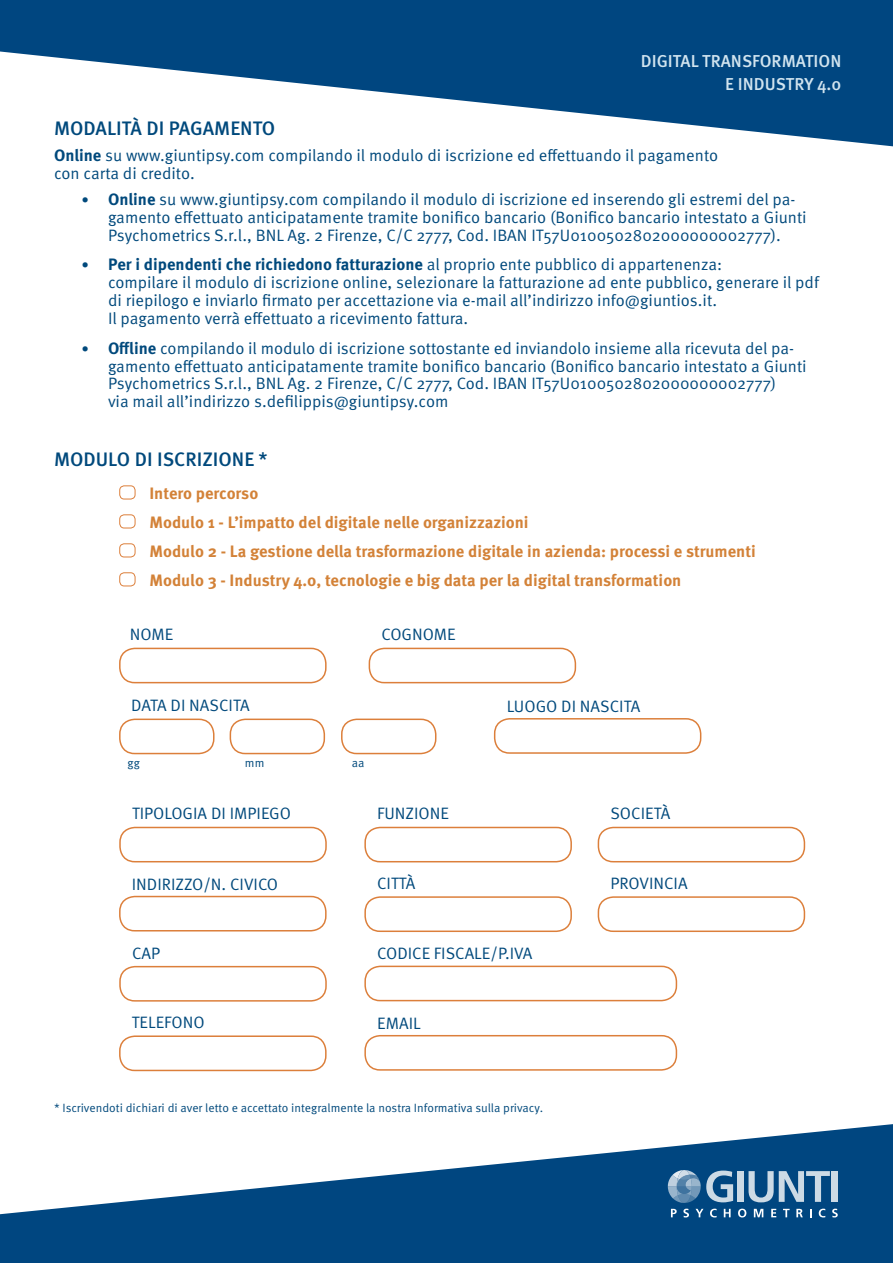
<style>
.page{position:relative;width:893px;height:1263px;background:#fff}
.page>*{position:absolute;margin:0;border:0;box-sizing:border-box;transform-origin:0 0}
.t1{font:500 19.5px "Meta Pro";color:#00497c}
.t2{font:500 17.25px/22.5px "Meta Pro";color:#d1e4ef;text-align:right}
.List_Paragraph{font:16.5px/17.9px "Meta Pro Norm";color:#00497c}
.t3{font:700 16.5px "Meta Pro";color:#d38238}
.List_Paragraph-2{font:12px "Meta Pro Norm";color:#00497c}
.s1{font-family:"Meta Pro";font-weight:700}
.s2{font-family:"Calibri"}
</style>
<div class="page">
<svg style="left:0;top:0;width:893px;height:147px"></svg>
<svg style="left:0;top:1124px;width:893px;height:139px"></svg>
<div style="left:832px;top:1171px;width:6px;height:31px;background:#ccdae5"></div>
<div style="left:737px;top:1171px;width:7px;height:31px;background:#ccdae5"></div>
<svg style="left:748px;top:1171px;width:82px;height:31px;background:#5f8baf"></svg>
<svg style="left:668px;top:1170px;width:65px;height:33px;background:#5e8aae"></svg>
<svg style="left:671px;top:1209px;width:6px;height:8px"></svg>
<svg style="left:683px;top:1209px;width:6px;height:8px"></svg>
<svg style="left:696px;top:1209px;width:7px;height:8px"></svg>
<svg style="left:710px;top:1209px;width:7px;height:8px"></svg>
<svg style="left:724px;top:1209px;width:7px;height:8px"></svg>
<svg style="left:738px;top:1209px;width:8px;height:8px"></svg>
<svg style="left:754px;top:1209px;width:9px;height:8px"></svg>
<svg style="left:771px;top:1209px;width:5px;height:8px"></svg>
<svg style="left:783px;top:1209px;width:7px;height:8px"></svg>
<svg style="left:796px;top:1209px;width:7px;height:8px"></svg>
<svg style="left:819px;top:1209px;width:6px;height:8px"></svg>
<svg style="left:832px;top:1209px;width:6px;height:8px"></svg>
<div style="left:119px;top:648px;width:208px;height:35px;border:2px solid #dc7f3b;border-radius:15px"></div>
<div style="left:369px;top:648px;width:207px;height:35px;border:2px solid #dc7f3b;border-radius:15px"></div>
<div style="left:494px;top:718px;width:207px;height:36px;border:2px solid #dc7f3b;border-radius:15px"></div>
<div style="left:119px;top:718px;width:96px;height:36px;border:2px solid #dc7f3b;border-radius:15px"></div>
<div style="left:230px;top:718px;width:95px;height:36px;border:2px solid #dc7f3b;border-radius:15px"></div>
<div style="left:341px;top:718px;width:95px;height:36px;border:2px solid #dc7f3b;border-radius:15px"></div>
<div style="left:119px;top:896px;width:208px;height:35px;border:2px solid #dc7f3b;border-radius:15px"></div>
<div style="left:598px;top:896px;width:207px;height:36px;border:2px solid #dc7f3b;border-radius:15px"></div>
<div style="left:364px;top:896px;width:208px;height:36px;border:2px solid #dc7f3b;border-radius:15px"></div>
<div style="left:364px;top:1035px;width:313px;height:36px;border:2px solid #dc7f3b;border-radius:15px"></div>
<div style="left:598px;top:827px;width:207px;height:35px;border:2px solid #dc7f3b;border-radius:15px"></div>
<div style="left:364px;top:827px;width:208px;height:35px;border:2px solid #dc7f3b;border-radius:15px"></div>
<div style="left:119px;top:966px;width:208px;height:35px;border:2px solid #dc7f3b;border-radius:15px"></div>
<div style="left:364px;top:966px;width:313px;height:35px;border:2px solid #dc7f3b;border-radius:15px"></div>
<div style="left:119px;top:1035px;width:208px;height:36px;border:2px solid #dc7f3b;border-radius:15px"></div>
<div style="left:119px;top:827px;width:208px;height:35px;border:2px solid #dc7f3b;border-radius:15px"></div>
<div style="left:119px;top:485px;width:17px;height:14px;border:1px solid #dc7f3b;border-radius:4px"></div>
<div style="left:119px;top:514px;width:17px;height:14px;border:1px solid #dc7f3b;border-radius:4px"></div>
<div style="left:119px;top:543px;width:17px;height:14px;border:1px solid #dc7f3b;border-radius:4px"></div>
<div style="left:119px;top:572px;width:17px;height:14px;border:1px solid #dc7f3b;border-radius:4px"></div>
<p class="t2" style="left:641px;top:49px;width:202px">DIGITAL TRANSFORMATION<br>E INDUSTRY 4.0</p>
<p class="t1" style="left:54px;top:113px;width:223px">MODALITÀ DI PAGAMENTO</p>
<p class="List_Paragraph" style="left:54px;top:145px;width:666px"><span class="s1">Online</span> su www.giuntipsy.com compilando il modulo di iscrizione ed effettuando il pagamento con carta di credito.</p>
<p class="List_Paragraph" style="left:108px;top:189px;width:700px;text-indent:-27px"><span class="s2">•</span> <span class="s1">Online</span> su www.giuntipsy.com compilando il modulo di iscrizione ed inserendo gli estremi del pa&shy;gamento effettuato anticipatamente tramite bonifico bancario (Bonifico bancario intestato a Giunti<br>Psychometrics S.r.l., BNL Ag. 2 Firenze, C/C 2777, Cod. IBAN IT57U0100502802000000002777).</p>
<p class="List_Paragraph" style="left:108px;top:255px;width:712px;text-indent:-27px"><span class="s2">•</span> <span class="s1">Per i dipendenti che richiedono fatturazione</span> al proprio ente pubblico di appartenenza:<br>compilare il modulo di iscrizione online, selezionare la fatturazione ad ente pubblico, generare il pdf di riepilogo e inviarlo firmato per accettazione via e-mail all’indirizzo info@giuntios.it.<br>Il pagamento verrà effettuato a ricevimento fattura.</p>
<p class="List_Paragraph" style="left:108px;top:338px;width:700px;text-indent:-27px"><span class="s2">•</span> <span class="s1">Offline</span> compilando il modulo di iscrizione sottostante ed inviandolo insieme alla ricevuta del pa&shy;gamento effettuato anticipatamente tramite bonifico bancario (Bonifico bancario intestato a Giunti Psychometrics S.r.l., BNL Ag. 2 Firenze, C/C 2777, Cod. IBAN IT57U0100502802000000002777)<br>via mail all’indirizzo s.defilippis@giuntipsy.com</p>
<p class="t1" style="left:54px;top:444px;width:215px">MODULO DI ISCRIZIONE *</p>
<p class="t3" style="left:149px;top:480px;width:110px">Intero percorso</p>
<p class="t3" style="left:149px;top:509px;width:381px">Modulo 1 - L’impatto del digitale nelle organizzazioni</p>
<p class="t3" style="left:149px;top:538px;width:608px">Modulo 2 - La gestione della trasformazione digitale in azienda: processi e strumenti</p>
<p class="t3" style="left:149px;top:567px;width:533px">Modulo 3 - Industry 4.0, tecnologie e big data per la digital transformation</p>
<p class="List_Paragraph" style="left:130px;top:625px;width:45px">NOME</p>
<p class="List_Paragraph" style="left:381px;top:625px;width:76px">COGNOME</p>
<p class="List_Paragraph" style="left:131px;top:695px;width:120px">DATA DI NASCITA</p>
<p class="List_Paragraph" style="left:507px;top:696px;width:135px">LUOGO DI NASCITA</p>
<p class="List_Paragraph-2" style="left:128px;top:754px;width:14px">gg</p>
<p class="List_Paragraph-2" style="left:245px;top:754px;width:21px">mm</p>
<p class="List_Paragraph-2" style="left:352px;top:754px;width:14px">aa</p>
<p class="List_Paragraph" style="left:132px;top:804px;width:161px">TIPOLOGIA DI IMPIEGO</p>
<p class="List_Paragraph" style="left:377px;top:804px;width:73px">FUNZIONE</p>
<p class="List_Paragraph" style="left:610px;top:804px;width:61px">SOCIETÀ</p>
<p class="List_Paragraph" style="left:132px;top:874px;width:148px">INDIRIZZO/N. CIVICO</p>
<p class="List_Paragraph" style="left:377px;top:873px;width:40px">CITTÀ</p>
<p class="List_Paragraph" style="left:610px;top:873px;width:79px">PROVINCIA</p>
<p class="List_Paragraph" style="left:132px;top:943px;width:30px">CAP</p>
<p class="List_Paragraph" style="left:377px;top:943px;width:157px">CODICE FISCALE/P.IVA</p>
<p class="List_Paragraph" style="left:132px;top:1012px;width:74px">TELEFONO</p>
<p class="List_Paragraph" style="left:377px;top:1013px;width:45px">EMAIL</p>
<p class="List_Paragraph-2" style="left:54px;top:1099px;width:491px">* Iscrivendoti dichiari di aver letto e accettato integralmente la nostra Informativa sulla privacy.</p>
</div>
